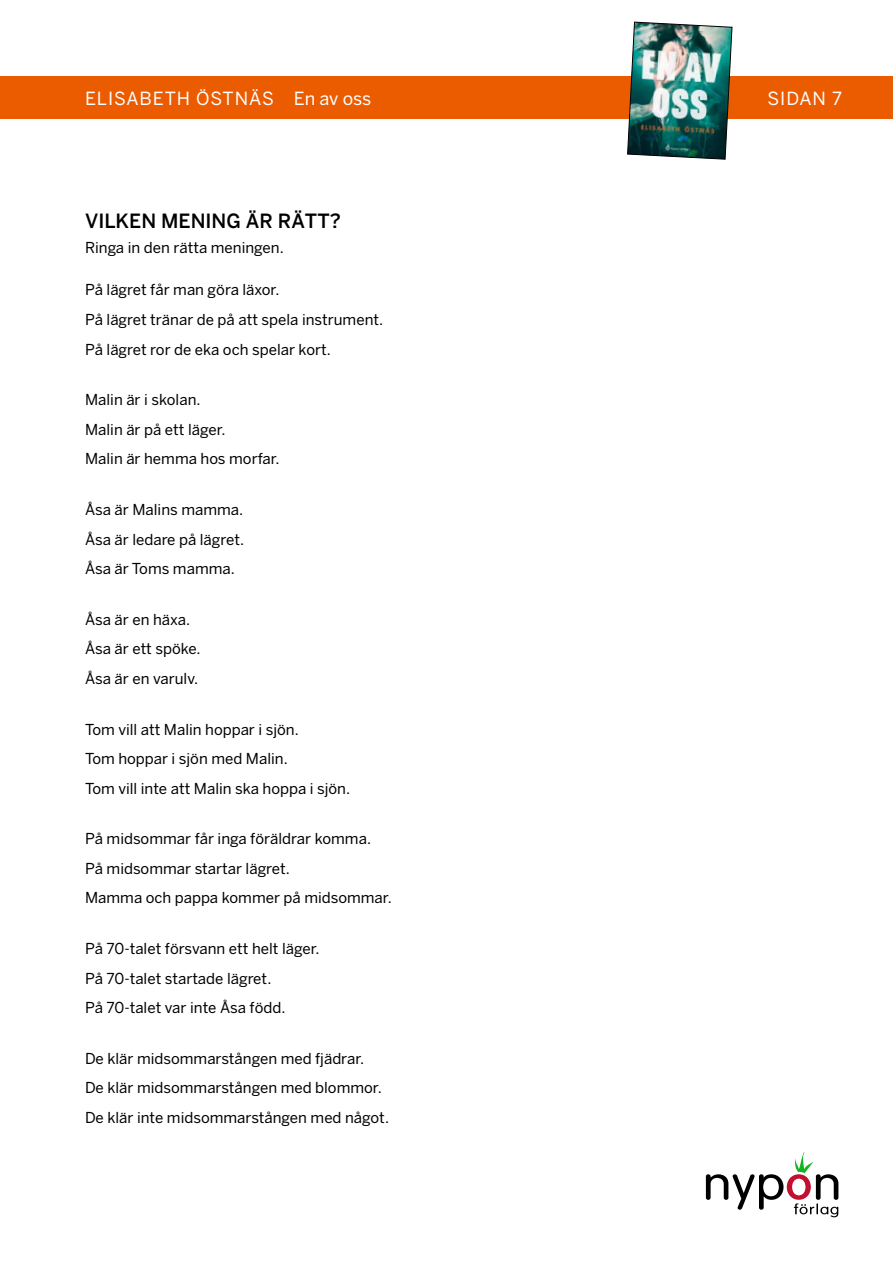
<style>
.page{position:relative;width:893px;height:1263px;background:#fff}
.page>*{position:absolute;margin:0;border:0;box-sizing:border-box;transform-origin:0 0}
.t1{font:500 19.5px "Benton Sans";color:#000}
.t2{font:18px "Benton Sans";letter-spacing:.05em;color:#fff}
.t3{font:15px/29.5px "Benton Sans";color:#000}
</style>
<div class="page">
<div style="left:0;top:77px;width:893px;height:42px;background:#eb5b00"></div>
<img style="left:627px;top:21px;width:106px;height:139px">
<svg style="left:706px;top:1152px;width:132px;height:65px"></svg>
<p class="t2" style="left:85px;top:88px;width:288px">ELISABETH ÖSTNÄS En av oss</p>
<p class="t2" style="left:768px;top:88px;width:76px">SIDAN 7</p>
<h1 class="t1" style="left:85px;top:210px;width:257px">VILKEN MENING ÄR RÄTT?</h1>
<p class="t3" style="left:85px;top:233px;width:200px">Ringa in den rätta meningen.</p>
<p class="t3" style="left:85px;top:276px;width:300px">På lägret får man göra läxor.<br>På lägret tränar de på att spela instrument.<br>På lägret ror de eka och spelar kort.</p>
<p class="t3" style="left:85px;top:385px;width:196px">Malin är i skolan.<br>Malin är på ett läger.<br>Malin är hemma hos morfar.</p>
<p class="t3" style="left:85px;top:495px;width:161px;text-align:justify">Åsa är Malins mamma.<br>Åsa är ledare på lägret.<br>Åsa är Toms mamma.</p>
<p class="t3" style="left:85px;top:605px;width:117px">Åsa är en häxa.<br>Åsa är ett spöke.<br>Åsa är en varulv.</p>
<p class="t3" style="left:85px;top:715px;width:267px">Tom vill att Malin hoppar i sjön.<br>Tom hoppar i sjön med Malin.<br>Tom vill inte att Malin ska hoppa i sjön.</p>
<p class="t3" style="left:85px;top:824px;width:308px">På midsommar får inga föräldrar komma.<br>På midsommar startar lägret.<br>Mamma och pappa kommer på midsommar.</p>
<p class="t3" style="left:85px;top:934px;width:236px">På 70-talet försvann ett helt läger.<br>På 70-talet startade lägret.<br>På 70-talet var inte Åsa född.</p>
<p class="t3" style="left:85px;top:1044px;width:306px">De klär midsommarstången med fjädrar.<br>De klär midsommarstången med blommor.<br>De klär inte midsommarstången med något.</p>
</div>
